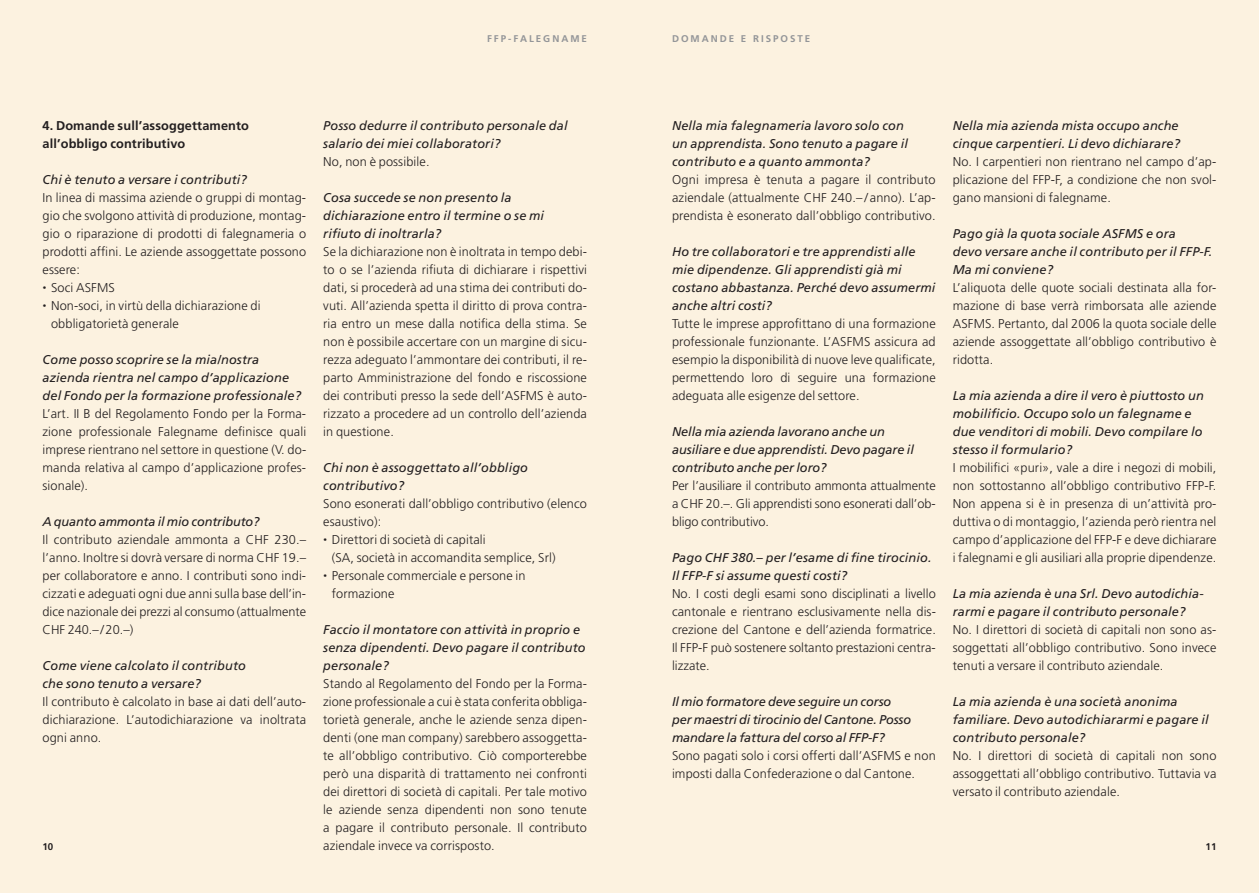
<style>
.page{position:relative;width:1259px;height:893px;background:#fcf2e0}
.page>*{position:absolute;margin:0;border:0;box-sizing:border-box;transform-origin:0 0}
.t1{font:300 12.75px/18px "Frutiger";letter-spacing:.01em;color:#231f20;text-align:justify}
.t2{font:italic 12.75px/18px "Frutiger";letter-spacing:.01em;color:#231f20}
.t3{font:italic 12.75px/18px "Frutiger";letter-spacing:-.01em;color:#231f20}
.t4{font:700 12.75px/18px "Frutiger";letter-spacing:.01em;color:#231f20}
.t5{font:700 9.75px "Frutiger";letter-spacing:.205em;color:#939598}
.t6{font:700 9.75px "Frutiger";color:#231f20}
.s1{font-size:27px}
</style>
<div class="page">
<p class="t5" style="left:487px;top:32px;width:101px">FFP-Falegname</p>
<p class="t4" style="left:43px;top:116px;width:208px">4. Domande sull’assoggettamento all’obbligo contributivo</p>
<p class="t2" style="left:43px;top:170px;width:206px">Chi è tenuto a versare i contributi?</p>
<p class="t1" style="left:43px;top:188px;width:265px">In linea di massima aziende o gruppi di montag-</p>
<p class="t1" style="left:43px;top:206px;width:265px">gio che svolgono attività di produzione, montag-</p>
<p class="t1" style="left:43px;top:224px;width:265px">gio o riparazione di prodotti di falegnameria o</p>
<p class="t1" style="left:43px;top:242px;width:265px">prodotti affini. Le aziende assoggettate possono</p>
<p class="t1" style="left:43px;top:260px;width:39px">essere:</p>
<p class="t1" style="left:41px;top:278px;width:76px"><span class="s1">·</span> Soci ASFMS</p>
<p class="t1" style="left:41px;top:296px;width:221px"><span class="s1">·</span> Non-soci, in virtù della dichiarazione di</p>
<p class="t1" style="left:51px;top:314px;width:129px">obbligatorietà generale</p>
<p class="t2" style="left:43px;top:350px;width:260px">Come posso scoprire se la mia/nostra azienda rientra nel campo d’applicazione del Fondo per la formazione professionale?</p>
<p class="t1" style="left:43px;top:404px;width:265px">L’art. II B del Regolamento Fondo per la Forma&shy;zione professionale Falegname definisce quali imprese rientrano nel settore in questione (V. do&shy;manda relativa al campo d’applicazione profes&shy;sionale).</p>
<p class="t3" style="left:43px;top:512px;width:219px">A quanto ammonta il mio contributo?</p>
<p class="t1" style="left:43px;top:530px;width:265px">Il contributo aziendale ammonta a CHF 230.– l’anno. Inoltre si dovrà versare di norma CHF 19.– per collaboratore e anno. I contributi sono indi&shy;cizzati e adeguati ogni due anni sulla base dell’in&shy;dice nazionale dei prezzi al consumo (attualmente CHF 240.– /20.–)</p>
<p class="t2" style="left:43px;top:656px;width:205px">Come viene calcolato il contributo che sono tenuto a versare?</p>
<p class="t1" style="left:43px;top:692px;width:265px">Il contributo è calcolato in base ai dati dell’auto&shy;dichiarazione. L’autodichiarazione va inoltrata ogni anno.</p>
<p class="t6" style="left:43px;top:841px;width:12px">10</p>
<p class="t2" style="left:323px;top:116px;width:246px">Posso dedurre il contributo personale dal salario dei miei collaboratori?</p>
<p class="t1" style="left:323px;top:152px;width:108px">No, non è possibile.</p>
<p class="t2" style="left:323px;top:188px;width:222px">Cosa succede se non presento la dichiarazione entro il termine o se mi rifiuto di inoltrarla?</p>
<p class="t1" style="left:323px;top:242px;width:265px">Se la dichiarazione non è inoltrata in tempo debi&shy;to o se l’azienda rifiuta di dichiarare i rispettivi dati, si procederà ad una stima dei contributi do&shy;vuti. All’azienda spetta il diritto di prova contra&shy;ria entro un mese dalla notifica della stima. Se non è possibile accertare con un margine di sicu&shy;rezza adeguato l’ammontare dei contributi, il re&shy;parto Amministrazione del fondo e riscossione dei contributi presso la sede dell’ASFMS è auto&shy;rizzato a procedere ad un controllo dell’azienda in questione.</p>
<p class="t2" style="left:323px;top:458px;width:206px">Chi non è assoggettato all’obbligo contributivo?</p>
<p class="t1" style="left:323px;top:494px;width:265px">Sono esonerati dall’obbligo contributivo (elenco</p>
<p class="t1" style="left:323px;top:512px;width:59px">esaustivo):</p>
<p class="t1" style="left:321px;top:530px;width:166px"><span class="s1">·</span> Direttori di società di capitali</p>
<p class="t1" style="left:332px;top:548px;width:225px">(SA, società in accomandita semplice, Srl)</p>
<p class="t1" style="left:321px;top:566px;width:206px"><span class="s1">·</span> Personale commerciale e persone in</p>
<p class="t1" style="left:332px;top:584px;width:64px">formazione</p>
<p class="t2" style="left:323px;top:620px;width:264px">Faccio il montatore con attività in proprio e senza dipendenti. Devo pagare il contributo personale?</p>
<p class="t1" style="left:323px;top:674px;width:265px">Stando al Regolamento del Fondo per la Forma&shy;zione professionale a cui è stata conferita obbliga&shy;torietà generale, anche le aziende senza dipen&shy;denti (one man company) sarebbero assoggetta&shy;te all’obbligo contributivo. Ciò comporterebbe però una disparità di trattamento nei confronti dei direttori di società di capitali. Per tale motivo le aziende senza dipendenti non sono tenute a pagare il contributo personale. Il contributo aziendale invece va corrisposto.</p>
<p class="t5" style="left:672px;top:32px;width:140px">Domand e e risposte</p>
<p class="t2" style="left:672px;top:116px;width:237px">Nella mia falegnameria lavoro solo con un apprendista. Sono tenuto a pagare il contributo e a quanto ammonta?</p>
<p class="t1" style="left:672px;top:170px;width:265px">Ogni impresa è tenuta a pagare il contributo aziendale (attualmente CHF 240.– / anno). L’ap&shy;prendista è esonerato dall’obbligo contributivo.</p>
<p class="t2" style="left:672px;top:242px;width:265px">Ho tre collaboratori e tre apprendisti alle mie dipendenze. Gli apprendisti già mi costano abbastanza. Perché devo assumermi anche altri costi?</p>
<p class="t1" style="left:672px;top:314px;width:265px">Tutte le imprese approfittano di una formazione professionale funzionante. L’ASFMS assicura ad esempio la disponibilità di nuove leve qualificate, permettendo loro di seguire una formazione adeguata alle esigenze del settore.</p>
<p class="t2" style="left:672px;top:422px;width:243px">Nella mia azienda lavorano anche un ausiliare e due apprendisti. Devo pagare il contributo anche per loro?</p>
<p class="t1" style="left:672px;top:476px;width:265px">Per l’ausiliare il contributo ammonta attualmente a CHF 20.–. Gli apprendisti sono esonerati dall’ob&shy;bligo contributivo.</p>
<p class="t2" style="left:672px;top:548px;width:261px">Pago CHF 380.– per l’esame di fine tirocinio.<br>Il FFP-F si assume questi costi?</p>
<p class="t1" style="left:672px;top:584px;width:265px">No. I costi degli esami sono disciplinati a livello cantonale e rientrano esclusivamente nella dis&shy;crezione del Cantone e dell’azienda formatrice.<br>Il FFP-F può sostenere soltanto prestazioni centra&shy;lizzate.</p>
<p class="t3" style="left:672px;top:692px;width:241px">Il mio formatore deve seguire un corso per maestri di tirocinio del Cantone. Posso mandare la fattura del corso al FFP-F?</p>
<p class="t1" style="left:672px;top:746px;width:265px">Sono pagati solo i corsi offerti dall’ASFMS e non imposti dalla Confederazione o dal Cantone.</p>
<p class="t2" style="left:952px;top:116px;width:229px">Nella mia azienda mista occupo anche cinque carpentieri. Li devo dichiarare?</p>
<p class="t1" style="left:952px;top:152px;width:265px">No. I carpentieri non rientrano nel campo d’ap&shy;plicazione del FFP-F, a condizione che non svol&shy;gano mansioni di falegname.</p>
<p class="t2" style="left:952px;top:224px;width:261px">Pago già la quota sociale ASFMS e ora<br>devo versare anche il contributo per il FFP-F.<br>Ma mi conviene?</p>
<p class="t1" style="left:952px;top:278px;width:265px">L’aliquota delle quote sociali destinata alla for&shy;mazione di base verrà rimborsata alle aziende ASFMS. Pertanto, dal 2006 la quota sociale delle aziende assoggettate all’obbligo contributivo è ridotta.</p>
<p class="t2" style="left:952px;top:386px;width:253px">La mia azienda a dire il vero è piuttosto un mobilificio. Occupo solo un falegname e due venditori di mobili. Devo compilare lo stesso il formulario?</p>
<p class="t1" style="left:952px;top:458px;width:265px">I mobilifici «puri», vale a dire i negozi di mobili, non sottostanno all’obbligo contributivo FFP-F.<br>Non appena si è in presenza di un’attività pro&shy;duttiva o di montaggio, l’azienda però rientra nel campo d’applicazione del FFP-F e deve dichiarare i falegnami e gli ausiliari alla proprie dipendenze.</p>
<p class="t2" style="left:952px;top:584px;width:252px">La mia azienda è una Srl. Devo autodichia&shy;rarmi e pagare il contributo personale?</p>
<p class="t1" style="left:952px;top:620px;width:265px">No. I direttori di società di capitali non sono as&shy;soggettati all’obbligo contributivo. Sono invece tenuti a versare il contributo aziendale.</p>
<p class="t2" style="left:952px;top:692px;width:257px">La mia azienda è una società anonima familiare. Devo autodichiararmi e pagare il contributo personale?</p>
<p class="t1" style="left:952px;top:746px;width:265px">No. I direttori di società di capitali non sono assoggettati all’obbligo contributivo. Tuttavia va versato il contributo aziendale.</p>
<p class="t6" style="left:1205px;top:841px;width:12px">11</p>
</div>
